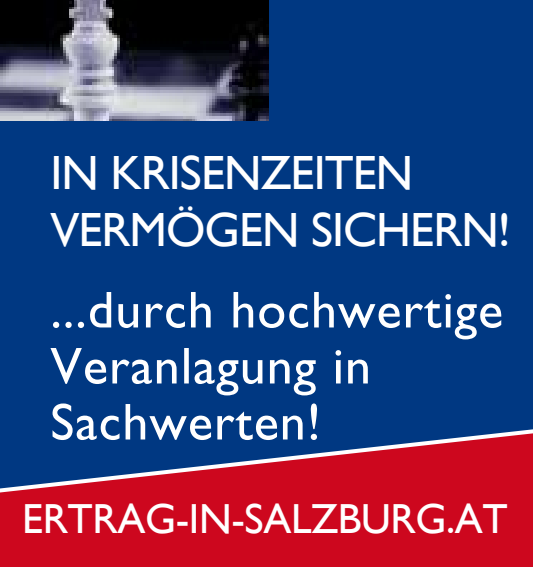
<style>
.page{position:relative;width:533px;height:567px;background:#fff}
.page>*{position:absolute;margin:0;border:0;box-sizing:border-box;transform-origin:0 0}
.t1{font:52px/56px "Gill Sans";letter-spacing:.02em;color:#fff}
.t2{font:48px/57.6px "Gill Sans";letter-spacing:-.02em;color:#fff}
.t3{font:42px "Gill Sans";letter-spacing:-.01em;color:#fff}
</style>
<div class="page">
<div style="left:0;top:0;width:533px;height:416px;background:#003882"></div>
<img style="left:0;top:0;width:269px;height:121px">
<svg style="left:0;top:416px;width:533px;height:151px;background:#941b40"></svg>
<p class="t2" style="left:50px;top:144px;width:462px">IN KRISENZEITEN<br>VERMÖGEN SICHERN!</p>
<p class="t1" style="left:50px;top:282px;width:454px">...DURCH HOCHWERTIGE<br>VERANLAGUNG IN<br>SACHWERTEN!</p>
<p class="t3" style="left:22px;top:494px;width:487px">ERTRAG-IN-SALZBURG.AT</p>
</div>
